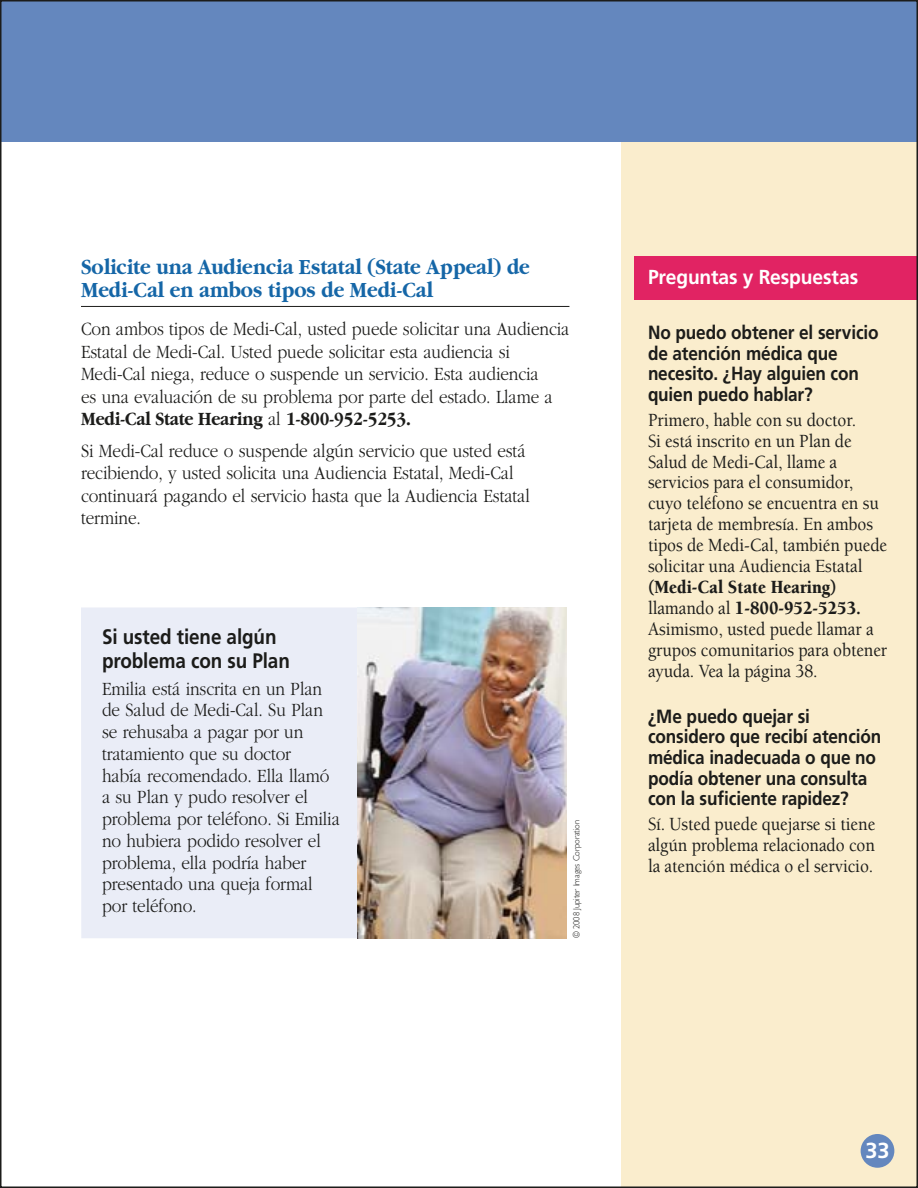
<style>
.page{position:relative;width:918px;height:1188px;background:#fff}
.page>*{position:absolute;margin:0;border:0;box-sizing:border-box;transform-origin:0 0}
.t1{font:700 22.5px/23.2px "Garamond";color:#1566a7;scale:.9 1}
.t2{font:700 21.75px "Frutiger";color:#fff}
.t3{font:700 21px/23.2px "Frutiger";letter-spacing:-.005em;color:#1c1c1a;scale:.9 1}
.t4{font:700 20.25px "Frutiger";letter-spacing:-.005em;color:#fff;scale:.95 1}
.t5{font:300 19.5px/21.8px "Garamond";letter-spacing:-.005em;color:#1c1c1a;scale:.88 1}
.t6{font:500 19.2px/21px "Berkeley";letter-spacing:-.005em;color:#1c1c1a;scale:.9 1}
.t7{font:700 19.2px/20.5px "Frutiger";letter-spacing:-.01em;color:#1c1c1a;scale:.9 1}
.t8{font:300 9px "Gill Sans";letter-spacing:-.005em;color:#1c1c1a;scale:.95 1}
.s1{font-weight:700}
.s2{font-weight:900}
</style>
<div class="page">
<div style="left:621px;top:122px;width:297px;height:1066px;background:#faedcd"></div>
<div style="left:0;top:0;width:918px;height:142px;background:#6487be"></div>
<div style="left:81px;top:608px;width:486px;height:330px;background:#eaedf7"></div>
<img style="left:358px;top:608px;width:209px;height:330px">
<hr style="left:81px;top:306px;width:488px;height:1px;background:#1c1c1a">
<div style="left:634px;top:256px;width:284px;height:44px;background:#e12363"></div>
<div style="left:861px;top:1134px;width:33px;height:34px;background:#6487be;border-radius:50%"></div>
<p class="t1" style="left:81px;top:257px;width:500px">Solicite una Audiencia Estatal (State Appeal) de<br>Medi-Cal en ambos tipos de Medi-Cal</p>
<p class="t5" style="left:81px;top:319px;width:557px;line-height:22.5px">Con ambos tipos de Medi-Cal, usted puede solicitar una Audiencia Estatal de Medi-Cal. Usted puede solicitar esta audiencia si Medi-Cal niega, reduce o suspende un servicio. Esta audiencia<br>es una evaluación de su problema por parte del estado. Llame a <span class="s1">Medi-Cal State Hearing</span> al <span class="s1">1-800-952-5253.</span></p>
<p class="t5" style="left:81px;top:441px;width:512px;line-height:22.5px">Si Medi-Cal reduce o suspende algún servicio que usted está recibiendo, y usted solicita una Audiencia Estatal, Medi-Cal continuará pagando el servicio hasta que la Audiencia Estatal termine.</p>
<p class="t3" style="left:102px;top:627px;width:210px">Si usted tiene algún problema con su Plan</p>
<p class="t5" style="left:102px;top:679px;width:272px">Emilia está inscrita en un Plan de Salud de Medi-Cal. Su Plan se rehusaba a pagar por un tratamiento que su doctor<br>había recomendado. Ella llamó a su Plan y pudo resolver el problema por teléfono. Si Emilia no hubiera podido resolver el problema, ella podría haber presentado una queja formal por teléfono.</p>
<p class="t8" style="left:573px;top:938px;width:126px;rotate:-90deg">© 2008 Jupiter Images Corporation</p>
<p class="t4" style="left:648px;top:269px;width:223px">Preguntas y Respuestas</p>
<p class="t7" style="left:648px;top:323px;width:258px">No puedo obtener el servicio de atención médica que necesito. ¿Hay alguien con quien puedo hablar?</p>
<p class="t6" style="left:648px;top:411px;width:267px">Primero, hable con su doctor.<br>Si está inscrito en un Plan de<br>Salud de Medi-Cal, llame a servicios para el consumidor, cuyo teléfono se encuentra en su tarjeta de membresía. En ambos tipos de Medi-Cal, también puede solicitar una Audiencia Estatal</p>
<p class="t6" style="left:648px;top:579px;width:267px"><span class="s2">(Medi-Cal State Hearing) </span>llamando al <span class="s2">1-800-952-5253.<br></span>Asimismo, usted puede llamar a grupos comunitarios para obtener ayuda. Vea la página 38.</p>
<p class="t7" style="left:648px;top:707px;width:261px">¿Me puedo quejar si considero que recibí atención médica inadecuada o que no podía obtener una consulta con la suficiente rapidez?</p>
<p class="t6" style="left:648px;top:815px;width:254px;text-align:justify">Sí. Usted puede quejarse si tiene algún problema relacionado con la atención médica o el servicio.</p>
<p class="t2" style="left:866px;top:1142px;width:25px">33</p>
</div>
